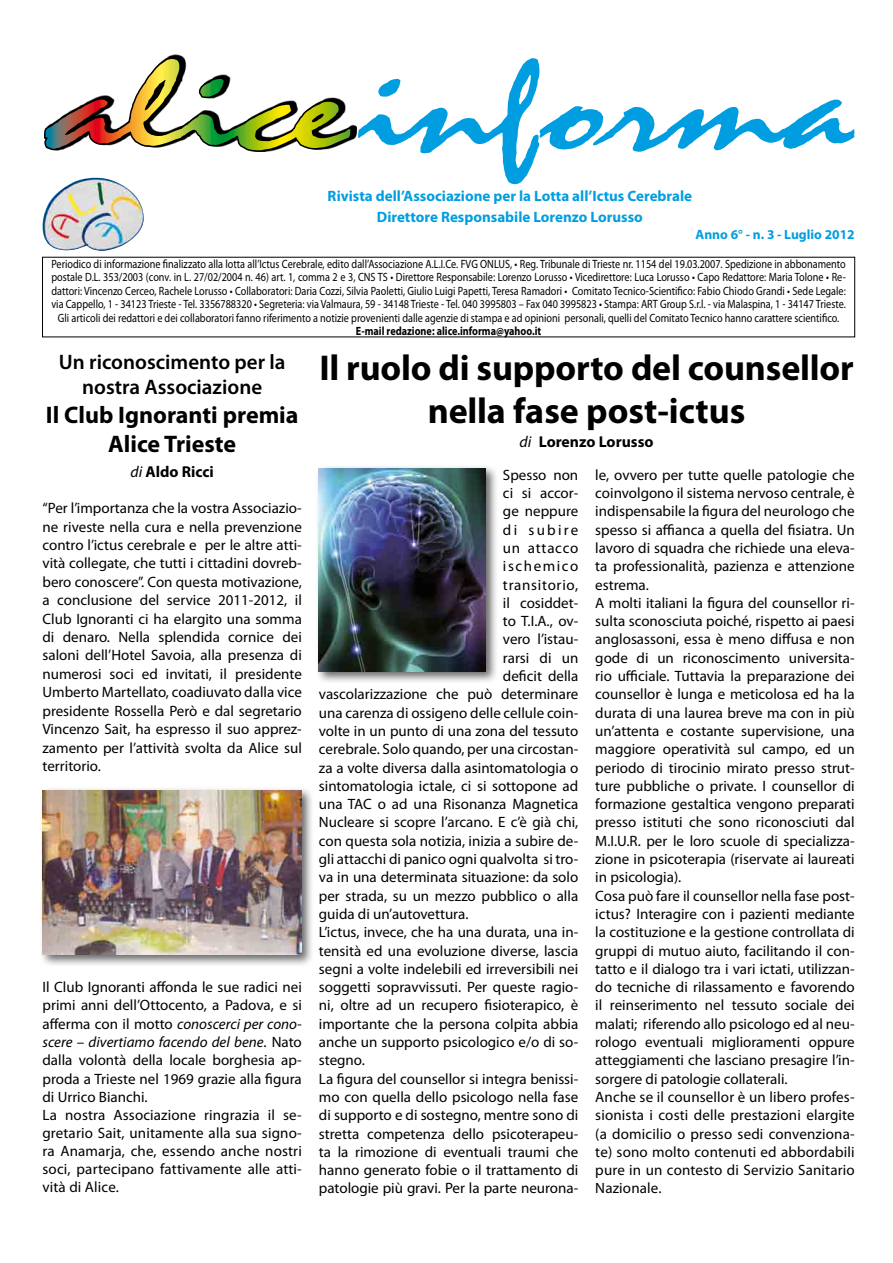
<style>
.page{position:relative;width:893px;height:1263px;background:#fff}
.page>*{position:absolute;margin:0;border:0;box-sizing:border-box;transform-origin:0 0}
.t1{font:123px "Mistral";color:#009ee0;scale:1.4 1}
.t2{font:700 36px/43.2px "Myriad Pro";letter-spacing:-.005em;color:#000;text-align:center}
.t3{font:700 24px/28.8px "Myriad Pro";color:#000;text-align:center}
.t4{font:600 21px/25.2px "Myriad Pro";color:#000;text-align:center}
.t5{font:700 15.75px "Myriad Pro";color:#000}
.t6{font:15px/18.3px "Myriad Pro";color:#000}
.t7{font:700 15px/21px "Myriad Pro";color:#009ee0;text-align:center}
.t8{font:15px "Myriad Pro";letter-spacing:.05em;color:#000}
.t9{font:15px "Myriad Pro";letter-spacing:.105em;color:#000}
.t10{font:15px "Myriad Pro";letter-spacing:.15em;color:#000}
.t11{font:700 13.5px "Myriad Pro";color:#009ee0}
.t12{font:12px/13.5px "Myriad Pro";color:#000;text-align:center;scale:.85 1}
.t13{font:700 12px "Myriad Pro";color:#000;scale:.85 1}
.s1{color:#fff}
.s2{font-weight:400;font-style:italic}
.s3{font-style:italic}
</style>
<div class="page">
<svg style="left:44px;top:56px;width:310px;height:96px"></svg>
<div style="left:39px;top:786px;width:276px;height:181px;background:#000;opacity:.6"></div>
<img style="left:43px;top:790px;width:259px;height:165px">
<div style="left:315px;top:465px;width:184px;height:219px;background:#000;opacity:.6"></div>
<img style="left:319px;top:468px;width:167px;height:204px">
<img style="left:42px;top:178px;width:102px;height:73px">
<h1 class="t1" style="left:46px;top:38px;width:578px"><span class="s1">alice</span>informa</h1>
<p class="t7" style="left:328px;top:186px;width:366px">Rivista dell’Associazione per la Lotta all’Ictus Cerebrale<br>Direttore Responsabile Lorenzo Lorusso</p>
<p class="t11" style="left:696px;top:226px;width:161px">Anno 6° - n. 3 - Luglio 2012</p>
<p class="t12" style="left:51px;top:257px;width:936px">Periodico di informazione finalizzato alla lotta all’Ictus Cerebrale, edito dall’Associazione A.L.I.Ce. FVG ONLUS, • Reg. Tribunale di Trieste nr. 1154 del 19.03.2007. Spedizione in abbonamento postale D.L. 353/2003 (conv. in L. 27/02/2004 n. 46) art. 1, comma 2 e 3, CNS TS • Direttore Responsabile: Lorenzo Lorusso • Vicedirettore: Luca Lorusso • Capo Redattore: Maria Tolone • Re&shy;dattori: Vincenzo Cerceo, Rachele Lorusso • Collaboratori: Daria Cozzi, Silvia Paoletti, Giulio Luigi Papetti, Teresa Ramadori • Comitato Tecnico-Scientifico: Fabio Chiodo Grandi • Sede Legale: via Cappello, 1 - 34123 Trieste - Tel. 3356788320 • Segreteria: via Valmaura, 59 - 34148 Trieste - Tel. 040 3995803 – Fax 040 3995823 • Stampa: ART Group S.r.l. - via Malaspina, 1 - 34147 Trieste.<br>Gli articoli dei redattori e dei collaboratori fanno riferimento a notizie provenienti dalle agenzie di stampa e ad opinioni personali, quelli del Comitato Tecnico hanno carattere scientifico.</p>
<p class="t13" style="left:356px;top:325px;width:219px">E-mail redazione: alice.informa@yahoo.it</p>
<h3 class="t4" style="left:59px;top:349px;width:228px">Un riconoscimento per la nostra Associazione</h3>
<h3 class="t3" style="left:46px;top:400px;width:254px">Il Club Ignoranti premia<br>Alice Trieste</h3>
<p class="t5" style="left:130px;top:463px;width:85px"><span class="s2">di</span> Aldo Ricci</p>
<p class="t6" style="left:43px;top:499px;width:261px;text-align:justify">“Per l’importanza che la vostra Associazio&shy;ne riveste nella cura e nella prevenzione contro l’ictus cerebrale e per le altre atti&shy;vità collegate, che tutti i cittadini dovreb&shy;bero conoscere”. Con questa motivazione, a conclusione del service 2011-2012, il Club Ignoranti ci ha elargito una somma di denaro. Nella splendida cornice dei saloni dell’Hotel Savoia, alla presenza di numerosi soci ed invitati, il presidente Umberto Martellato, coadiuvato dalla vice presidente Rossella Però e dal segretario Vincenzo Sait, ha espresso il suo apprez&shy;zamento per l’attività svolta da Alice sul territorio.</p>
<p class="t6" style="left:43px;top:978px;width:261px">Il Club Ignoranti affonda le sue radici nei primi anni dell’Ottocento, a Padova, e si afferma con il motto <span class="s3">conoscerci per cono&shy;scere – divertiamo facendo del bene</span>. Nato dalla volontà della locale borghesia ap&shy;proda a Trieste nel 1969 grazie alla figura di Urrico Bianchi.<br>La nostra Associazione ringrazia il se&shy;gretario Sait, unitamente alla sua signo&shy;ra Anamarja, che, essendo anche nostri soci, partecipano fattivamente alle atti&shy;vità di Alice.</p>
<h2 class="t2" style="left:319px;top:347px;width:536px">Il ruolo di supporto del counsellor nella fase post-ictus</h2>
<p class="t5" style="left:520px;top:433px;width:136px"><span class="s2">di</span> Lorenzo Lorusso</p>
<p class="t6" style="left:595px;top:466px;width:261px">le, ovvero per tutte quelle patologie che coinvolgono il sistema nervoso centrale, è indispensabile la figura del neurologo che spesso si affianca a quella del fisiatra. Un lavoro di squadra che richiede una eleva&shy;ta professionalità, pazienza e attenzione estrema.<br>A molti italiani la figura del counsellor ri&shy;sulta sconosciuta poiché, rispetto ai paesi anglosassoni, essa è meno diffusa e non gode di un riconoscimento universita&shy;rio ufficiale. Tuttavia la preparazione dei counsellor è lunga e meticolosa ed ha la durata di una laurea breve ma con in più un’attenta e costante supervisione, una maggiore operatività sul campo, ed un periodo di tirocinio mirato presso strut&shy;ture pubbliche o private. I counsellor di formazione gestaltica vengono preparati presso istituti che sono riconosciuti dal M.I.U.R. per le loro scuole di specializza&shy;zione in psicoterapia (riservate ai laureati in psicologia).<br>Cosa può fare il counsellor nella fase post&shy;ictus? Interagire con i pazienti mediante la costituzione e la gestione controllata di gruppi di mutuo aiuto, facilitando il con&shy;tatto e il dialogo tra i vari ictati, utilizzan&shy;do tecniche di rilassamento e favorendo il reinserimento nel tessuto sociale dei malati; riferendo allo psicologo ed al neu&shy;rologo eventuali miglioramenti oppure atteggiamenti che lasciano presagire l’in&shy;sorgere di patologie collaterali.<br>Anche se il counsellor è un libero profes&shy;sionista i costi delle prestazioni elargite (a domicilio o presso sedi convenziona&shy;te) sono molto contenuti ed abbordabili pure in un contesto di Servizio Sanitario Nazionale.</p>
<p class="t6" style="left:503px;top:466px;width:77px">Spesso non</p>
<p class="t6" style="left:503px;top:484px;width:77px">ci si accor-</p>
<p class="t6" style="left:503px;top:502px;width:77px">ge neppure</p>
<p class="t10" style="left:503px;top:521px;width:77px">di subire</p>
<p class="t8" style="left:503px;top:540px;width:77px">un attacco</p>
<p class="t9" style="left:503px;top:558px;width:77px">ischemico</p>
<p class="t8" style="left:503px;top:576px;width:77px">transitorio,</p>
<p class="t6" style="left:503px;top:594px;width:77px">il cosiddet-</p>
<p class="t6" style="left:503px;top:612px;width:77px">to T.I.A., ov-</p>
<p class="t6" style="left:503px;top:630px;width:77px">vero l’istau-</p>
<p class="t6" style="left:503px;top:649px;width:77px">rarsi di un</p>
<p class="t6" style="left:503px;top:667px;width:77px">deficit della</p>
<p class="t6" style="left:319px;top:685px;width:261px">vascolarizzazione che può determinare</p>
<p class="t6" style="left:319px;top:704px;width:261px">una carenza di ossigeno delle cellule coin-</p>
<p class="t6" style="left:319px;top:722px;width:261px">volte in un punto di una zona del tessuto</p>
<p class="t6" style="left:319px;top:740px;width:261px">cerebrale. Solo quando, per una circostan-</p>
<p class="t6" style="left:319px;top:759px;width:261px">za a volte diversa dalla asintomatologia o</p>
<p class="t6" style="left:319px;top:777px;width:261px">sintomatologia ictale, ci si sottopone ad</p>
<p class="t6" style="left:319px;top:795px;width:261px">una TAC o ad una Risonanza Magnetica</p>
<p class="t6" style="left:319px;top:813px;width:261px">Nucleare si scopre l’arcano. E c’è già chi,</p>
<p class="t6" style="left:319px;top:832px;width:261px">con questa sola notizia, inizia a subire de-</p>
<p class="t6" style="left:319px;top:850px;width:261px">gli attacchi di panico ogni qualvolta si tro-</p>
<p class="t6" style="left:319px;top:868px;width:261px">va in una determinata situazione: da solo</p>
<p class="t6" style="left:319px;top:887px;width:261px">per strada, su un mezzo pubblico o alla</p>
<p class="t6" style="left:319px;top:905px;width:151px">guida di un’autovettura.</p>
<p class="t6" style="left:319px;top:923px;width:261px">L’ictus, invece, che ha una durata, una in-</p>
<p class="t6" style="left:319px;top:942px;width:261px">tensità ed una evoluzione diverse, lascia</p>
<p class="t6" style="left:319px;top:960px;width:261px">segni a volte indelebili ed irreversibili nei</p>
<p class="t6" style="left:319px;top:978px;width:261px">soggetti sopravvissuti. Per queste ragio-</p>
<p class="t6" style="left:319px;top:996px;width:261px">ni, oltre ad un recupero fisioterapico, è</p>
<p class="t6" style="left:319px;top:1015px;width:261px">importante che la persona colpita abbia</p>
<p class="t6" style="left:319px;top:1033px;width:261px">anche un supporto psicologico e/o di so-</p>
<p class="t6" style="left:319px;top:1051px;width:47px">stegno.</p>
<p class="t6" style="left:319px;top:1070px;width:261px">La figura del counsellor si integra benissi-</p>
<p class="t6" style="left:319px;top:1088px;width:261px">mo con quella dello psicologo nella fase</p>
<p class="t6" style="left:319px;top:1106px;width:261px">di supporto e di sostegno, mentre sono di</p>
<p class="t6" style="left:319px;top:1125px;width:261px">stretta competenza dello psicoterapeu-</p>
<p class="t6" style="left:319px;top:1143px;width:261px">ta la rimozione di eventuali traumi che</p>
<p class="t6" style="left:319px;top:1161px;width:261px">hanno generato fobie o il trattamento di</p>
<p class="t6" style="left:319px;top:1179px;width:261px">patologie più gravi. Per la parte neurona-</p>
</div>
